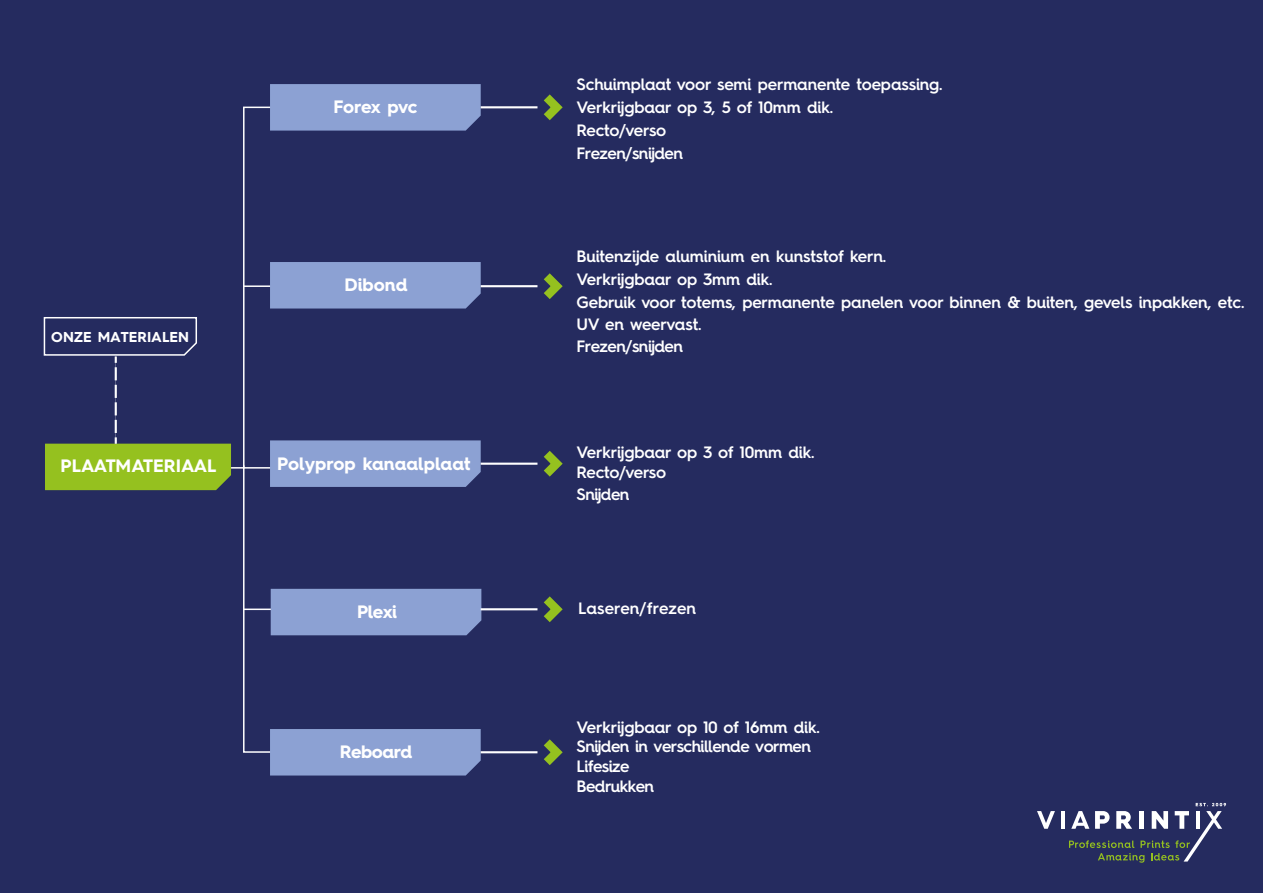
<style>
.page{position:relative;width:1263px;height:893px;background:#252b5f}
.page>*{position:absolute;margin:0;border:0;box-sizing:border-box;transform-origin:0 0}
.t1{font:700 18px "Hurme Geometric Sans 4";color:#fff}
.t2{font:700 18px "Hurme Geometric Sans 4";letter-spacing:-.035em;color:#fff}
.t3{font:700 18px "Hurme Geometric Sans 4";letter-spacing:-.03em;color:#fff}
.t4{font:600 16.5px/22.8px "Hurme Geometric Sans 4";letter-spacing:-.01em;color:#fff}
.t5{font:600 16.5px/19.6px "Hurme Geometric Sans 4";letter-spacing:-.035em;color:#fff}
.t6{font:700 14.4px "Hurme Geometric Sans 4";color:#fff}
</style>
<div class="page">
<hr style="left:231px;top:467px;width:46px;height:2px;background:#fff">
<svg style="left:535px;top:273px;width:28px;height:26px"></svg>
<hr style="left:481px;top:285px;width:56px;height:2px;background:#fff">
<svg style="left:535px;top:94px;width:28px;height:26px"></svg>
<hr style="left:481px;top:106px;width:56px;height:2px;background:#fff">
<svg style="left:535px;top:451px;width:28px;height:26px"></svg>
<hr style="left:481px;top:463px;width:56px;height:2px;background:#fff">
<svg style="left:535px;top:739px;width:28px;height:26px"></svg>
<hr style="left:481px;top:751px;width:56px;height:2px;background:#fff">
<svg style="left:242px;top:84px;width:239px;height:691px"></svg>
<svg style="left:535px;top:596px;width:28px;height:26px"></svg>
<hr style="left:481px;top:608px;width:56px;height:2px;background:#fff">
<svg style="left:43px;top:317px;width:188px;height:173px"></svg>
<svg style="left:1037px;top:811px;width:18px;height:18px"></svg>
<hr style="left:1061px;top:811px;width:4px;height:18px;background:#fff">
<svg style="left:1069px;top:803px;width:157px;height:60px"></svg>
<p class="t6" style="left:51px;top:327px;width:139px">ONZE MATERIALEN</p>
<p class="t1" style="left:61px;top:453px;width:158px">PLAATMATERIAAL</p>
<p class="t2" style="left:333px;top:94px;width:85px">Forex pvc</p>
<p class="t1" style="left:344px;top:272px;width:65px">Dibond</p>
<p class="t4" style="left:577px;top:73px;width:368px">Schuimplaat voor semi permanente toepassing.<br>Verkrijgbaar op 3, 5 of 10mm dik.<br>Recto/verso<br>Frezen/snijden</p>
<p class="t4" style="left:577px;top:244px;width:669px">Buitenzijde aluminium en kunststof kern.<br>Verkrijgbaar op 3mm dik.<br>Gebruik voor totems, permanente panelen voor binnen &amp; buiten, gevels inpakken, etc.<br>UV en weervast.</p>
<p class="t5" style="left:577px;top:336px;width:108px">Frezen/snijden</p>
<p class="t1" style="left:277px;top:451px;width:195px">Polyprop kanaalplaat</p>
<p class="t4" style="left:577px;top:443px;width:240px;line-height:19.4px">Verkrijgbaar op 3 of 10mm dik.<br>Recto/verso</p>
<p class="t5" style="left:577px;top:484px;width:54px">Snijden</p>
<p class="t1" style="left:357px;top:599px;width:42px">Plexi</p>
<p class="t4" style="left:578px;top:597px;width:119px">Laseren/frezen</p>
<p class="t3" style="left:340px;top:739px;width:74px">Reboard</p>
<p class="t5" style="left:577px;top:717px;width:245px">Verkrijgbaar op 10 of 16mm dik.<br>Snijden in verschillende vormen<br>Lifesize<br>Bedrukken</p>
</div>
